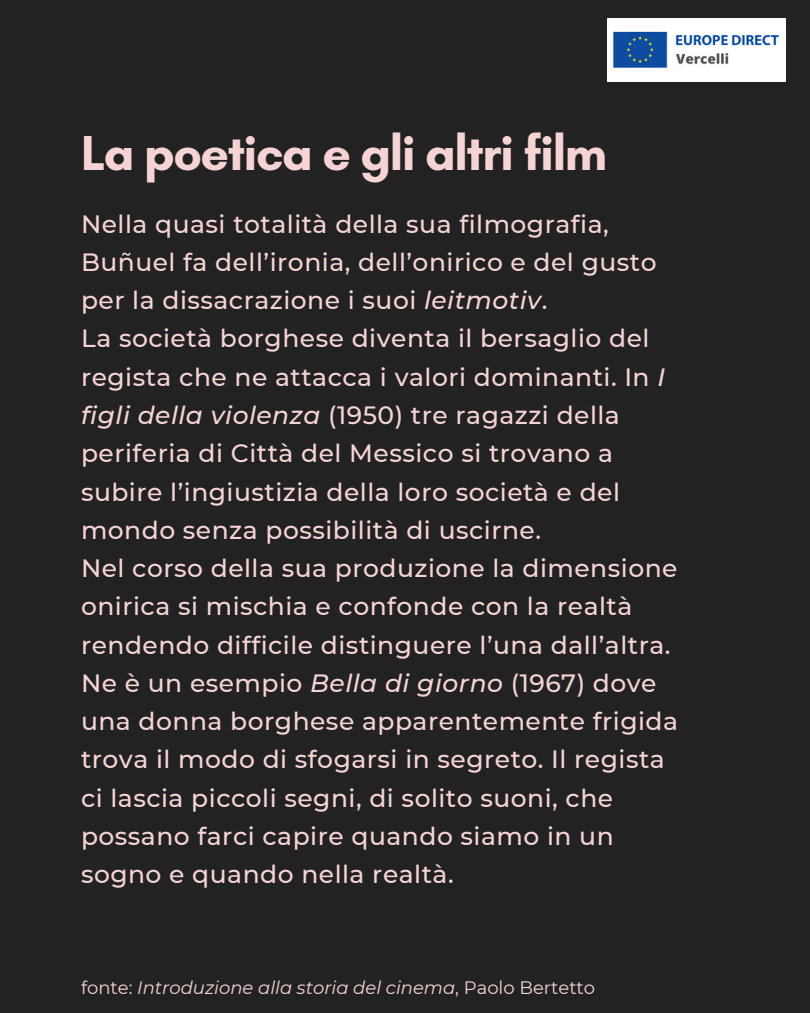
<style>
.page{position:relative;width:810px;height:1013px;background:#fff}
.page>*{position:absolute;margin:0;border:0;box-sizing:border-box;transform-origin:0 0}
.t1{font:700 50px "Glacial Indifference";letter-spacing:-.03em;color:#f6d4d4}
.t2{font:500 25px/38.2px "Montserrat";letter-spacing:.02em;color:#f6d4d4}
.t3{font:italic 18px "Montserrat";color:#f6d4d4}
.s1{font-style:italic}
.s2{font-style:normal}
</style>
<div class="page">
<div style="left:0;top:0;width:810px;height:1012px;background:#222"></div>
<img style="left:608px;top:18px;width:178px;height:63px">
<h2 class="t1" style="left:81px;top:123px;width:527px">La poetica e gli altri film</h2>
<p class="t2" style="left:81px;top:205px;width:599px">Nella quasi totalità della sua filmografia, Buñuel fa dell’ironia, dell’onirico e del gusto per la dissacrazione i suoi <span class="s1">leitmotiv</span>.<br>La società borghese diventa il bersaglio del regista che ne attacca i valori dominanti. In <span class="s1">I figli della violenza</span> (1950) tre ragazzi della periferia di Città del Messico si trovano a subire l’ingiustizia della loro società e del mondo senza possibilità di uscirne.<br>Nel corso della sua produzione la dimensione onirica si mischia e confonde con la realtà rendendo difficile distinguere l’una dall’altra.<br>Ne è un esempio <span class="s1">Bella di giorno</span> (1967) dove una donna borghese apparentemente frigida trova il modo di sfogarsi in segreto. Il regista ci lascia piccoli segni, di solito suoni, che possano farci capire quando siamo in un sogno e quando nella realtà.</p>
<h1 class="t3" style="left:81px;top:976px;width:516px"><span class="s2">fonte:</span> Introduzione alla storia del cinema<span class="s2">, Paolo Bertetto</span></h1>
</div>
